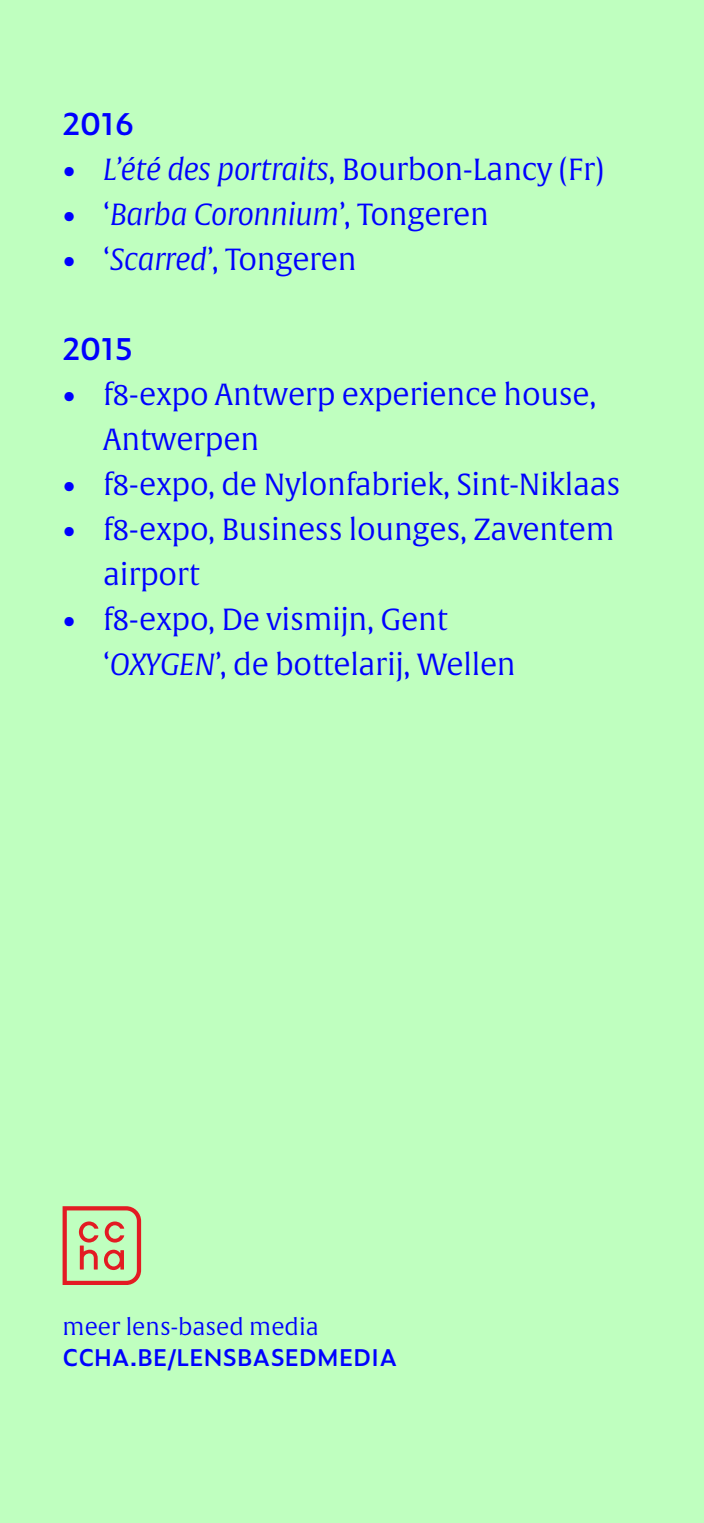
<style>
.page{position:relative;width:704px;height:1523px;background:#fff}
.page>*{position:absolute;margin:0;border:0;box-sizing:border-box;transform-origin:0 0}
.t1{font:30px/45px "Alverata Lt";letter-spacing:-.01em;color:#00f}
.t2{font:italic 30px "Alverata Lt";letter-spacing:-.01em;color:#00f}
.t3{font:600 30px "Zeitung Pro";letter-spacing:-.01em;color:#00f}
.t4{font:600 23.06px "Zeitung Pro";color:#00f}
.t5{font:23.06px "Alverata Lt";color:#00f}
.s1{font-style:normal}
.s2{font-style:italic}
</style>
<div class="page">
<div style="left:0;top:0;width:703px;height:1522px;background:#bfffbf"></div>
<svg style="left:63px;top:1206px;width:78px;height:78px"></svg>
<p class="t3" style="left:62px;top:101px;width:73px">2016</p>
<p class="t2" style="left:62px;top:151px;width:542px">• L’été des portraits<span class="s1">, Bourbon-Lancy (Fr)</span></p>
<p class="t2" style="left:62px;top:196px;width:427px">• <span class="s1">‘</span>Barba Coronnium<span class="s1">’, Tongeren</span></p>
<p class="t1" style="left:62px;top:238px;width:295px"><span class="s2">•</span> ‘<span class="s2">Scarred</span>’, Tongeren</p>
<p class="t3" style="left:62px;top:326px;width:72px">2015</p>
<p class="t1" style="left:103px;top:373px;width:494px;text-indent:-41px"><span class="s2">•</span> f8-expo Antwerp experience house,<br>Antwerpen</p>
<p class="t1" style="left:62px;top:463px;width:559px"><span class="s2">•</span> f8-expo, de Nylonfabriek, Sint-Niklaas</p>
<p class="t1" style="left:103px;top:508px;width:512px;text-indent:-41px"><span class="s2">•</span> f8-expo, Business lounges, Zaventem airport</p>
<p class="t1" style="left:103px;top:598px;width:414px;text-indent:-41px"><span class="s2">•</span> f8-expo, De vismijn, Gent ‘<span class="s2">OXYGEN</span>’, de bottelarij, Wellen</p>
<p class="t5" style="left:62px;top:1312px;width:257px">meer lens-based media</p>
<p class="t4" style="left:62px;top:1339px;width:336px">CCHA.BE/LENSBASEDMEDIA</p>
</div>
